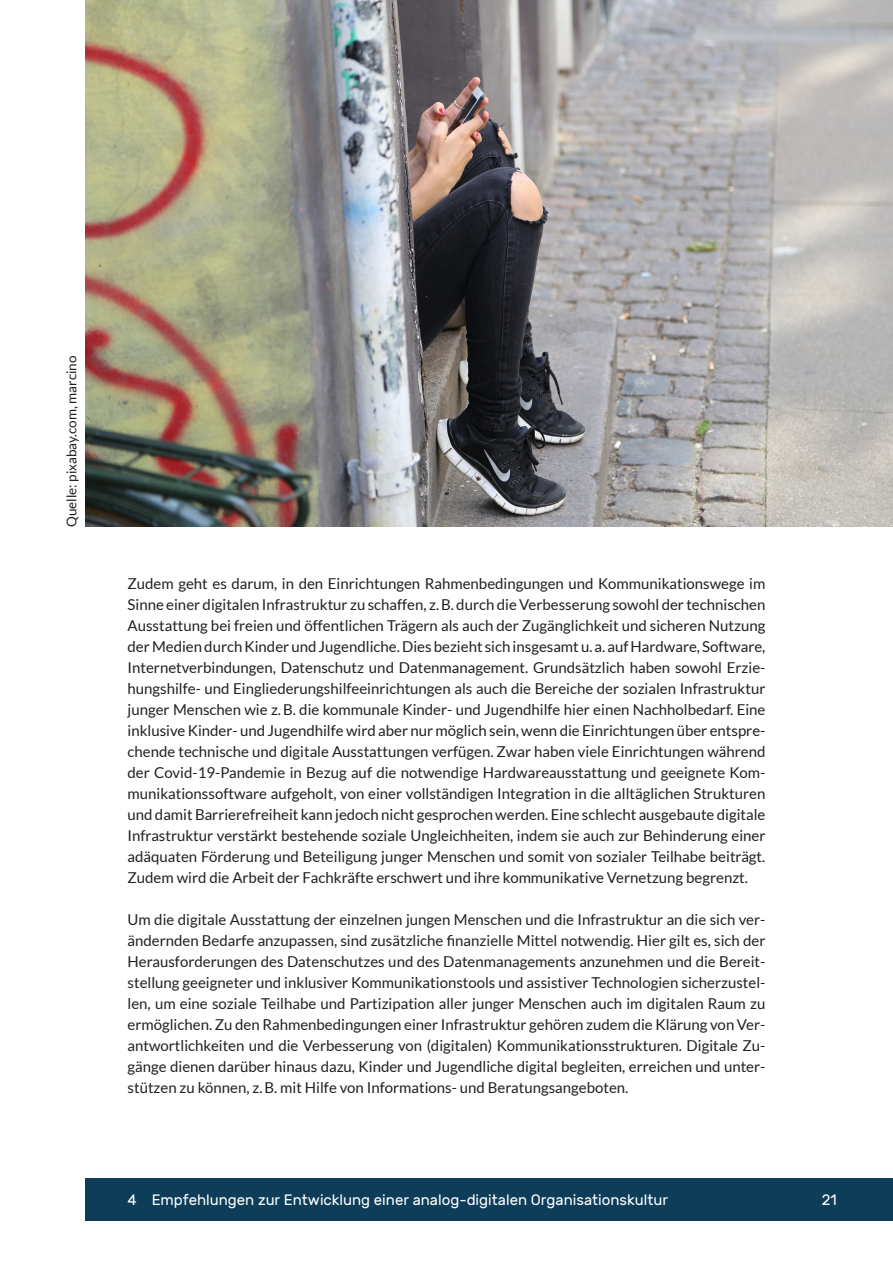
<style>
.page{position:relative;width:893px;height:1263px;background:#fff}
.page>*{position:absolute;margin:0;border:0;box-sizing:border-box;transform-origin:0 0}
.t1{font:15px/21px "Lato";color:#231f20;text-align:justify}
.t2{font:15px "Rubik";color:#fff}
.Beschriftung__Illust{font:13.5px "Lato";color:#231f20}
</style>
<div class="page">
<div style="left:85px;top:1178px;width:808px;height:42px;background:#0d3d58"></div>
<img style="left:85px;top:0;width:808px;height:526px">
<p class="Beschriftung__Illust" style="left:64px;top:527px;width:173px;rotate:-90deg">Quelle: pixabay.com, marcino</p>
<p class="t1" style="left:128px;top:573px;width:639px">Zudem geht es darum, in den Einrichtungen Rahmenbedingungen und Kommunikationswege im Sinne einer digitalen Infrastruktur zu schaffen, z.B. durch die Verbesserung sowohl der technischen Ausstattung bei freien und öffentlichen Trägern als auch der Zugänglichkeit und sicheren Nutzung der Medien durch Kinder und Jugendliche. Dies bezieht sich insgesamt u.a. auf Hardware, Software, Internetverbindungen, Datenschutz und Datenmanagement. Grundsätzlich haben sowohl Erzie&shy;hungshilfe- und Eingliederungshilfeeinrichtungen als auch die Bereiche der sozialen Infrastruktur junger Menschen wie z.B. die kommunale Kinder- und Jugendhilfe hier einen Nachholbedarf. Eine inklusive Kinder- und Jugendhilfe wird aber nur möglich sein, wenn die Einrichtungen über entspre&shy;chende technische und digitale Ausstattungen verfügen. Zwar haben viele Einrichtungen während der Covid-19-Pandemie in Bezug auf die notwendige Hardwareausstattung und geeignete Kom&shy;munikationssoftware aufgeholt, von einer vollständigen Integration in die alltäglichen Strukturen und damit Barrierefreiheit kann jedoch nicht gesprochen werden. Eine schlecht ausgebaute digitale Infrastruktur verstärkt bestehende soziale Ungleichheiten, indem sie auch zur Behinderung einer adäquaten Förderung und Beteiligung junger Menschen und somit von sozialer Teilhabe beiträgt.<br>Zudem wird die Arbeit der Fachkräfte erschwert und ihre kommunikative Vernetzung begrenzt.</p>
<p class="t1" style="left:128px;top:909px;width:639px">Um die digitale Ausstattung der einzelnen jungen Menschen und die Infrastruktur an die sich ver&shy;ändernden Bedarfe anzupassen, sind zusätzliche finanzielle Mittel notwendig. Hier gilt es, sich der Herausforderungen des Datenschutzes und des Datenmanagements anzunehmen und die Bereit&shy;stellung geeigneter und inklusiver Kommunikationstools und assistiver Technologien sicherzustel&shy;len, um eine soziale Teilhabe und Partizipation aller junger Menschen auch im digitalen Raum zu ermöglichen. Zu den Rahmenbedingungen einer Infrastruktur gehören zudem die Klärung von Ver&shy;antwortlichkeiten und die Verbesserung von (digitalen) Kommunikationsstrukturen. Digitale Zu&shy;gänge dienen darüber hinaus dazu, Kinder und Jugendliche digital begleiten, erreichen und unter&shy;stützen zu können, z.B. mit Hilfe von Informations- und Beratungsangeboten.</p>
<p class="t2" style="left:128px;top:1191px;width:542px">4 Empfehlungen zur Entwicklung einer analog-digitalen Organisationskultur</p>
<p class="t2" style="left:822px;top:1191px;width:17px">21</p>
</div>
